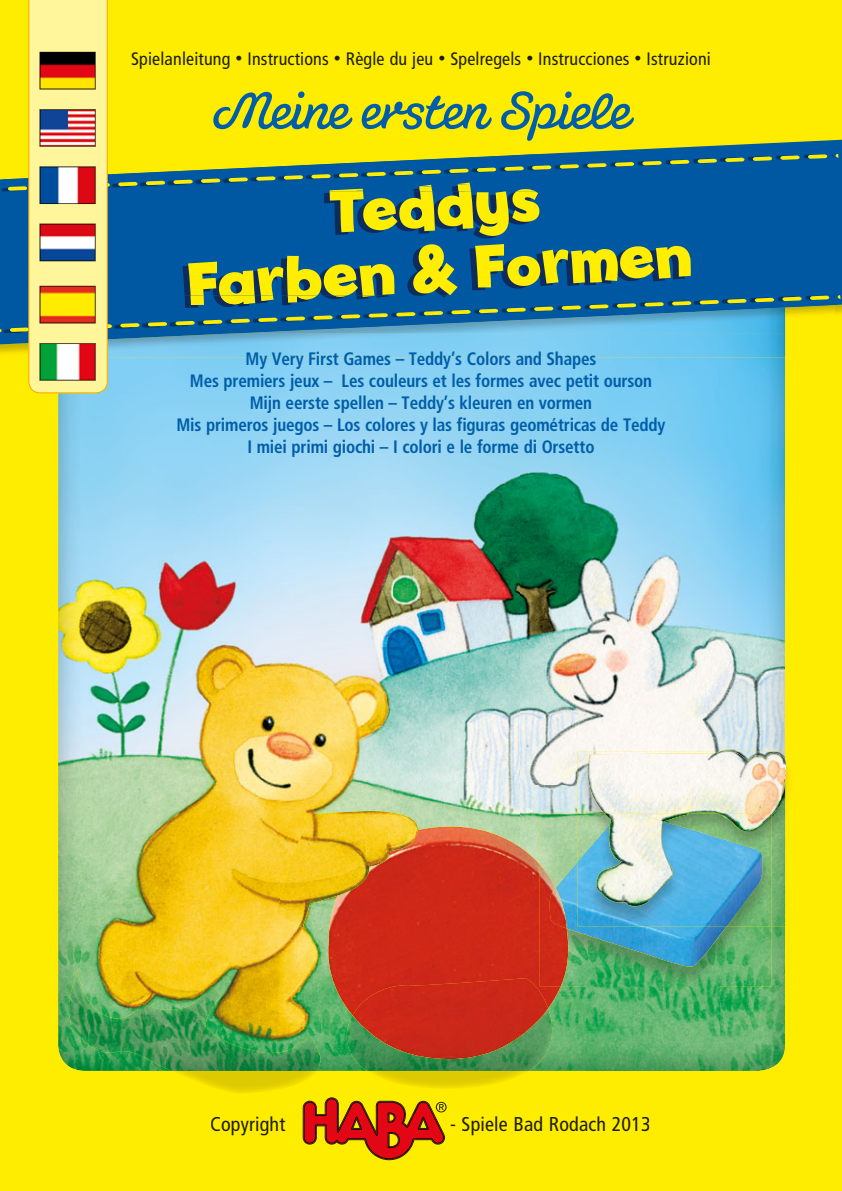
<style>
.page{position:relative;width:842px;height:1191px;background:#ffed00}
.page>*{position:absolute;margin:0;border:0;box-sizing:border-box;transform-origin:0 0}
.t1{font:700 65px/63.6px "Billy";color:#fe0;text-align:center}
.t2{font:50px "Susa";color:#005da9}
.t3{font:condensed 20px "Frutiger LT";letter-spacing:.01em;color:#1c1d00}
.t4{font:700 condensed 18px/22px "Frutiger LT";letter-spacing:-.01em;color:#005da9;text-align:center;scale:.95 1}
.t5{font:condensed 18px "Frutiger LT";letter-spacing:.01em;color:#1c1d00}
.s1{font-weight:700;font-size:14px}
</style>
<div class="page">
<img style="left:58px;top:393px;width:462px;height:463px">
<img style="left:520px;top:393px;width:265px;height:392px">
<img style="left:520px;top:785px;width:66px;height:286px">
<img style="left:58px;top:856px;width:289px;height:215px">
<img style="left:720px;top:926px;width:65px;height:145px">
<img style="left:586px;top:986px;width:134px;height:85px">
<img style="left:540px;top:813px;width:232px;height:173px">
<img style="left:561px;top:861px;width:166px;height:105px">
<img style="left:347px;top:1015px;width:208px;height:56px">
<img style="left:327px;top:826px;width:234px;height:189px">
<img style="left:540px;top:864px;width:28px;height:122px">
<img style="left:550px;top:887px;width:17px;height:41px">
<img style="left:352px;top:978px;width:196px;height:81px">
<img style="left:276px;top:811px;width:144px;height:116px">
<img style="left:337px;top:830px;width:81px;height:66px">
<img style="left:63px;top:969px;width:260px;height:102px">
<img style="left:577px;top:752px;width:212px;height:174px">
<img style="left:577px;top:813px;width:195px;height:113px">
<img style="left:577px;top:822px;width:185px;height:104px">
<svg style="left:719px;top:750px;width:15px;height:2px"></svg>
<svg style="left:785px;top:759px;width:1px;height:19px"></svg>
<img style="left:579px;top:752px;width:206px;height:63px">
<img style="left:676px;top:813px;width:96px;height:18px">
<svg style="left:620px;top:812px;width:15px;height:1px"></svg>
<img style="left:592px;top:813px;width:84px;height:93px">
<svg style="left:302px;top:1097px;width:145px;height:63px"></svg>
<svg style="left:0;top:0;width:840px;height:393px"></svg>
<img style="left:40px;top:286px;width:55px;height:37px">
<p class="t5" style="left:131px;top:50px;width:581px">Spielanleitung <span class="s1">•</span> Instructions <span class="s1">•</span> Règle du jeu <span class="s1">•</span> Spelregels <span class="s1">•</span> Instrucciones <span class="s1">•</span> Istruzioni</p>
<h2 class="t2" style="left:212px;top:82px;width:419px">Meine ersten Spiele</h2>
<h1 class="t1" style="left:180px;top:190px;width:507px;rotate:-4deg">Teddys<br>Farben &amp; Formen</h1>
<p class="t4" style="left:177px;top:349px;width:516px">My Very First Games – Teddy’s Colors and Shapes<br>Mes premiers jeux – Les couleurs et les formes avec petit ourson Mijn eerste spellen – Teddy’s kleuren en vormen<br>Mis primeros juegos – Los colores y las figuras geométricas de Teddy I miei primi giochi – I colori e le forme di Orsetto</p>
<p class="t3" style="left:210px;top:1114px;width:77px">Copyright</p>
<p class="t3" style="left:450px;top:1114px;width:202px">- Spiele Bad Rodach 2013</p>
</div>
